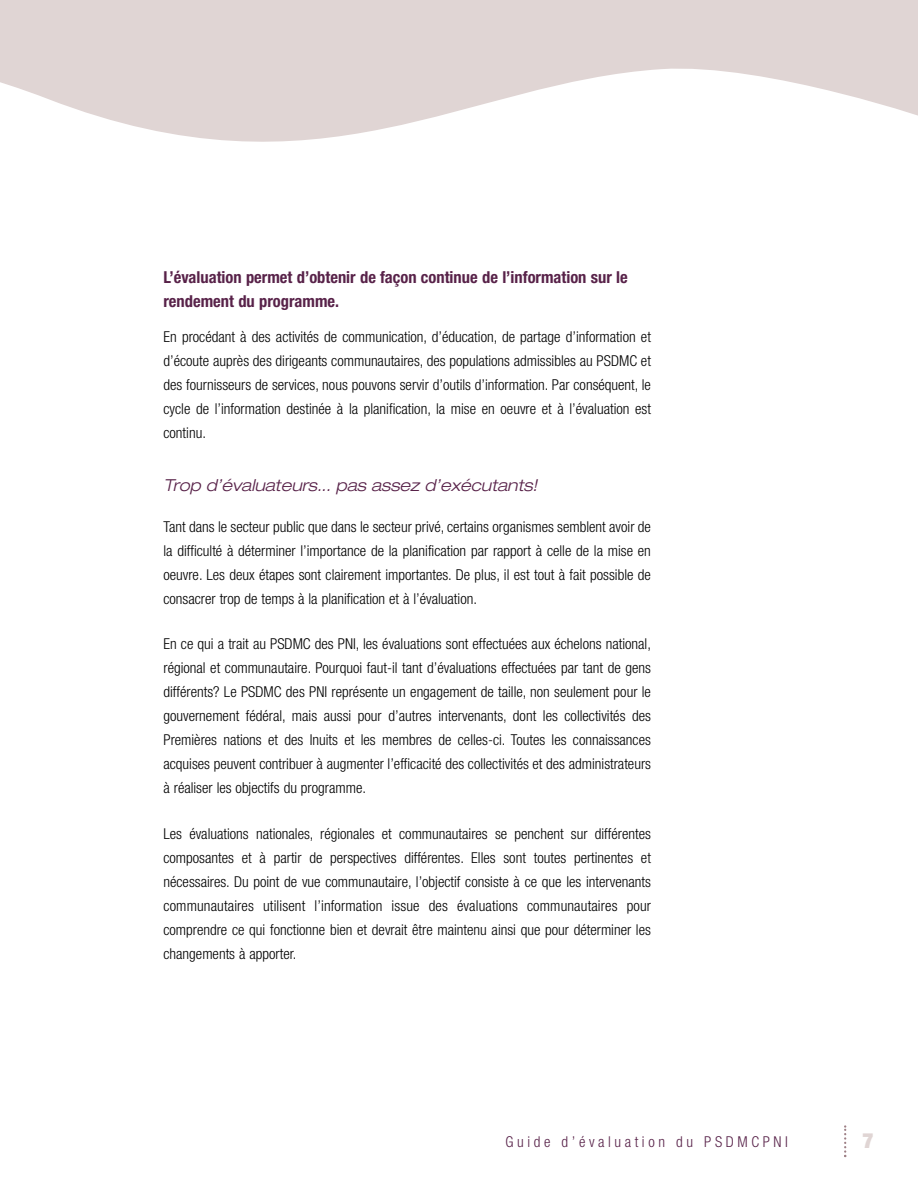
<style>
.page{position:relative;width:918px;height:1188px;background:#fff}
.page>*{position:absolute;margin:0;border:0;box-sizing:border-box;transform-origin:0 0}
.t1{font:900 expanded 21px "Helvetica Neue";color:#e0d5d4}
.t2{font:700 condensed 16.5px/24px "Helvetica Neue";color:#582249}
.t3{font:italic 300 expanded 16.5px "Helvetica Neue";color:#582249}
.t4{font:300 condensed 15px/24px "Helvetica Neue";color:#000;text-align:justify}
.t5{font:300 condensed 15px "Helvetica Neue";letter-spacing:.24em;color:#582249}
</style>
<div class="page">
<svg style="left:844px;top:1125px;width:2px;height:32px"></svg>
<svg style="left:0;top:0;width:918px;height:142px;fill:#e0d5d4"></svg>
<p class="t2" style="left:164px;top:267px;width:466px">L’évaluation permet d’obtenir de façon continue de l’information sur le rendement du programme.</p>
<p class="t4" style="left:164px;top:326px;width:489px">En procédant à des activités de communication, d’éducation, de partage d’information et d’écoute auprès des dirigeants communautaires, des populations admissibles au PSDMC et des fournisseurs de services, nous pouvons servir d’outils d’information. Par conséquent, le cycle de l’information destinée à la planification, la mise en oeuvre et à l’évaluation est continu.</p>
<p class="t3" style="left:164px;top:480px;width:376px">Trop d’évaluateurs... pas assez d’exécutants!</p>
<p class="t4" style="left:164px;top:516px;width:489px">Tant dans le secteur public que dans le secteur privé, certains organismes semblent avoir de la difficulté à déterminer l’importance de la planification par rapport à celle de la mise en oeuvre. Les deux étapes sont clairement importantes. De plus, il est tout à fait possible de consacrer trop de temps à la planification et à l’évaluation.</p>
<p class="t4" style="left:164px;top:633px;width:489px">En ce qui a trait au PSDMC des PNI, les évaluations sont effectuées aux échelons national, régional et communautaire. Pourquoi faut-il tant d’évaluations effectuées par tant de gens différents? Le PSDMC des PNI représente un engagement de taille, non seulement pour le gouvernement fédéral, mais aussi pour d’autres intervenants, dont les collectivités des Premières nations et des Inuits et les membres de celles-ci. Toutes les connaissances acquises peuvent contribuer à augmenter l’efficacité des collectivités et des administrateurs à réaliser les objectifs du programme.</p>
<p class="t4" style="left:164px;top:823px;width:489px">Les évaluations nationales, régionales et communautaires se penchent sur différentes composantes et à partir de perspectives différentes. Elles sont toutes pertinentes et nécessaires. Du point de vue communautaire, l’objectif consiste à ce que les intervenants communautaires utilisent l’information issue des évaluations communautaires pour comprendre ce qui fonctionne bien et devrait être maintenu ainsi que pour déterminer les changements à apporter.</p>
<p class="t5" style="left:506px;top:1136px;width:284px">Guide d’évaluation du PSDMCPNI</p>
<h1 class="t1" style="left:862px;top:1133px;width:12px">7</h1>
</div>
